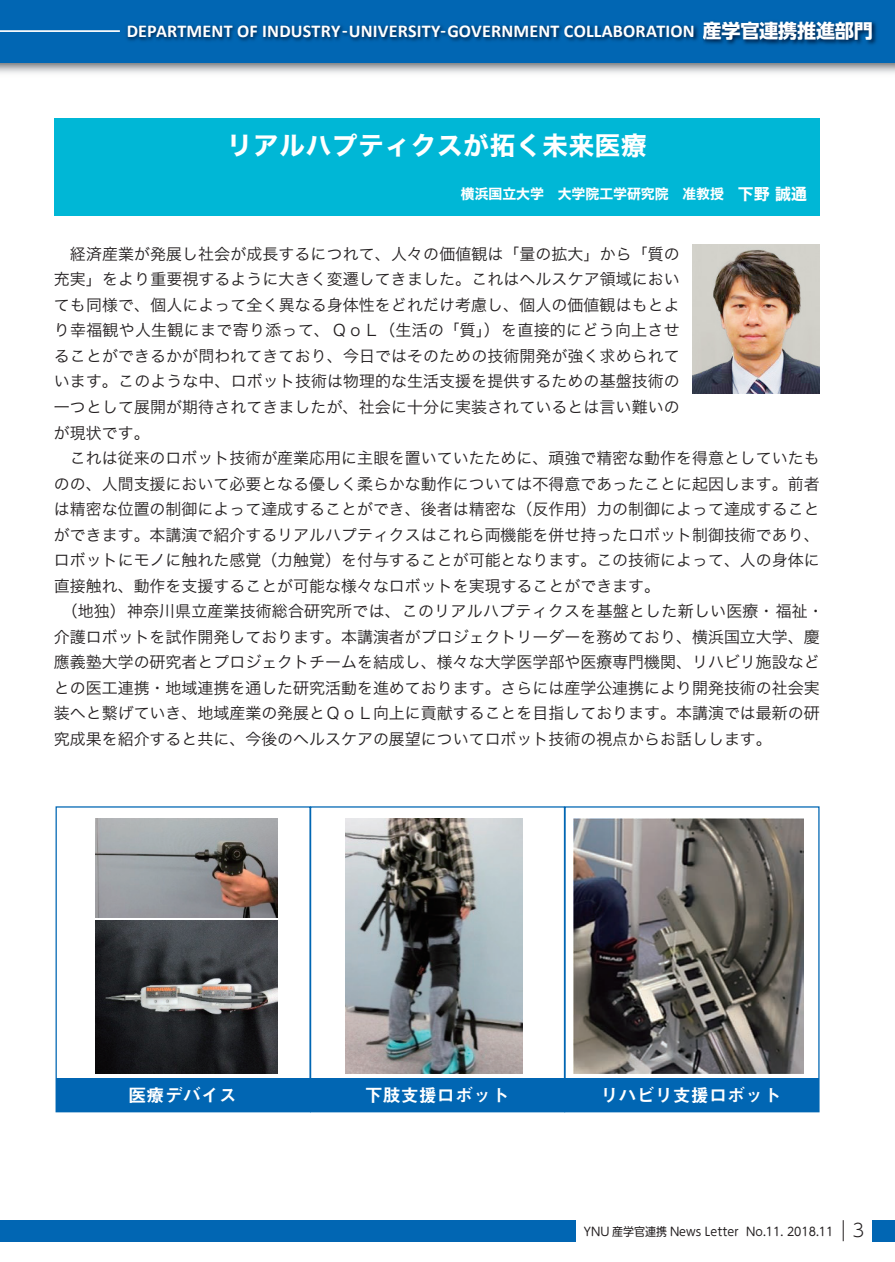
<style>
.page{position:relative;width:895px;height:1262px;background:#fff}
.page>*{position:absolute;margin:0;border:0;box-sizing:border-box;transform-origin:0 0}
.t1{font:25.5px "Hiragino Kaku W7 90 msp RKSJ H";letter-spacing:.03em;color:#fff}
.t2{font:18.9px "Yu Mincho";color:#fff}
.t3{font:700 18px "Calibri";letter-spacing:.01em;color:#fff}
.t4{font:18px "Midashi Go Pr 6 MB31";color:#fff}
.t5{font:15.9px/25.5px "Hira Kaku Std W3";color:#231f20}
.t6{font:13.8px "Hiragino Kaku W7 90 msp RKSJ H";color:#fff}
.t7{font:11.7px "UD Shin M Go Pro";color:#231f20;scale:.94 1}
.s1{font-family:"UD Shin Go Pro";font-size:19.05px}
.s2{font-size:15.9px}
.s3{font-weight:300;font-size:18px}
</style>
<div class="page">
<div style="left:872px;top:1220px;width:22px;height:21px;background:#0166b3"></div>
<div style="left:0;top:1220px;width:575px;height:21px;background:#0166b3"></div>
<svg style="left:842px;top:1220px;width:1px;height:21px"></svg>
<div style="left:0;top:0;width:894px;height:63px;background:#0166b3"></div>
<hr style="left:0;top:30px;width:120px;height:2px;background:#fff">
<img style="left:703px;top:21px;width:174px;height:24px">
<img style="left:703px;top:22px;width:168px;height:18px">
<img style="left:126px;top:25px;width:572px;height:17px">
<div style="left:54px;top:118px;width:765px;height:98px;background:#00b7d6"></div>
<img style="left:345px;top:818px;width:177px;height:255px">
<img style="left:96px;top:818px;width:181px;height:99px">
<img style="left:96px;top:920px;width:181px;height:153px">
<img style="left:574px;top:818px;width:229px;height:255px">
<div style="left:564px;top:806px;width:255px;height:306px;border:1px solid #0166b3"></div>
<div style="left:310px;top:806px;width:255px;height:306px;border:1px solid #0166b3"></div>
<div style="left:56px;top:806px;width:255px;height:306px;border:1px solid #0166b3"></div>
<div style="left:56px;top:1078px;width:762px;height:33px;background:#0166b3"></div>
<img style="left:692px;top:245px;width:127px;height:148px">
<p class="t3" style="left:127px;top:18px;width:747px">DEPARTMENT OF INDUSTRY-UNIVERSITY-GOVERNMENT COLLABORATION <span class="s1">産学官連携推進部門</span></p>
<h1 class="t1" style="left:227px;top:132px;width:421px">リアルハプティクスが拓く未来医療</h1>
<p class="t6" style="left:461px;top:187px;width:347px">横浜国立大学　大学院工学研究院　准教授　<span class="s2">下野 誠通</span></p>
<p class="t5" style="left:54px;top:241px;width:771px;text-indent:16px">経済産業が発展し社会が成長するにつれて、人々の価値観は「量の拡大」から「質の<br>充実」をより重要視するように大きく変遷してきました。これはヘルスケア領域におい<br>ても同様で、個人によって全く異なる身体性をどれだけ考慮し、個人の価値観はもとよ<br>り幸福観や人生観にまで寄り添って、ＱｏＬ（生活の「質」）を直接的にどう向上させ<br>ることができるかが問われてきており、今日ではそのための技術開発が強く求められて<br>います。このような中、ロボット技術は物理的な生活支援を提供するための基盤技術の<br>一つとして展開が期待されてきましたが、社会に十分に実装されているとは言い難いの<br>が現状です。<br>　これは従来のロボット技術が産業応用に主眼を置いていたために、頑強で精密な動作を得意としていたものの、人間支援において必要となる優しく柔らかな動作については不得意であったことに起因します。前者は精密な位置の制御によって達成することができ、後者は精密な（反作用）力の制御によって達成することができます。本講演で紹介するリアルハプティクスはこれら両機能を併せ持ったロボット制御技術であり、ロボットにモノに触れた感覚（力触覚）を付与することが可能となります。この技術によって、人の身体に直接触れ、動作を支援することが可能な様々なロボットを実現することができます。<br>　（地独）神奈川県立産業技術総合研究所では、このリアルハプティクスを基盤とした新しい医療・福祉・介護ロボットを試作開発しております。本講演者がプロジェクトリーダーを務めており、横浜国立大学、慶應義塾大学の研究者とプロジェクトチームを結成し、様々な大学医学部や医療専門機関、リハビリ施設などとの医工連携・地域連携を通した研究活動を進めております。さらには産学公連携により開発技術の社会実装へと繋げていき、地域産業の発展とＱｏＬ向上に貢献することを目指しております。本講演では最新の研究成果を紹介すると共に、今後のヘルスケアの展望についてロボット技術の視点からお話しします。</p>
<p class="t2" style="left:121px;top:1076px;width:114px">医療デバイス</p>
<p class="t4" style="left:128px;top:1080px;width:110px">医療デバイス</p>
<p class="t2" style="left:356px;top:1076px;width:152px">下肢支援ロボット</p>
<p class="t2" style="left:597px;top:1076px;width:190px">リハビリ支援ロボット</p>
<p class="t4" style="left:364px;top:1080px;width:146px">下肢支援ロボット</p>
<p class="t4" style="left:600px;top:1080px;width:182px">リハビリ支援ロボット</p>
<p class="t7" style="left:584px;top:1222px;width:300px">YNU 産学官連携 News Letter No.11. 2018.11 <span class="s3">3</span></p>
</div>
